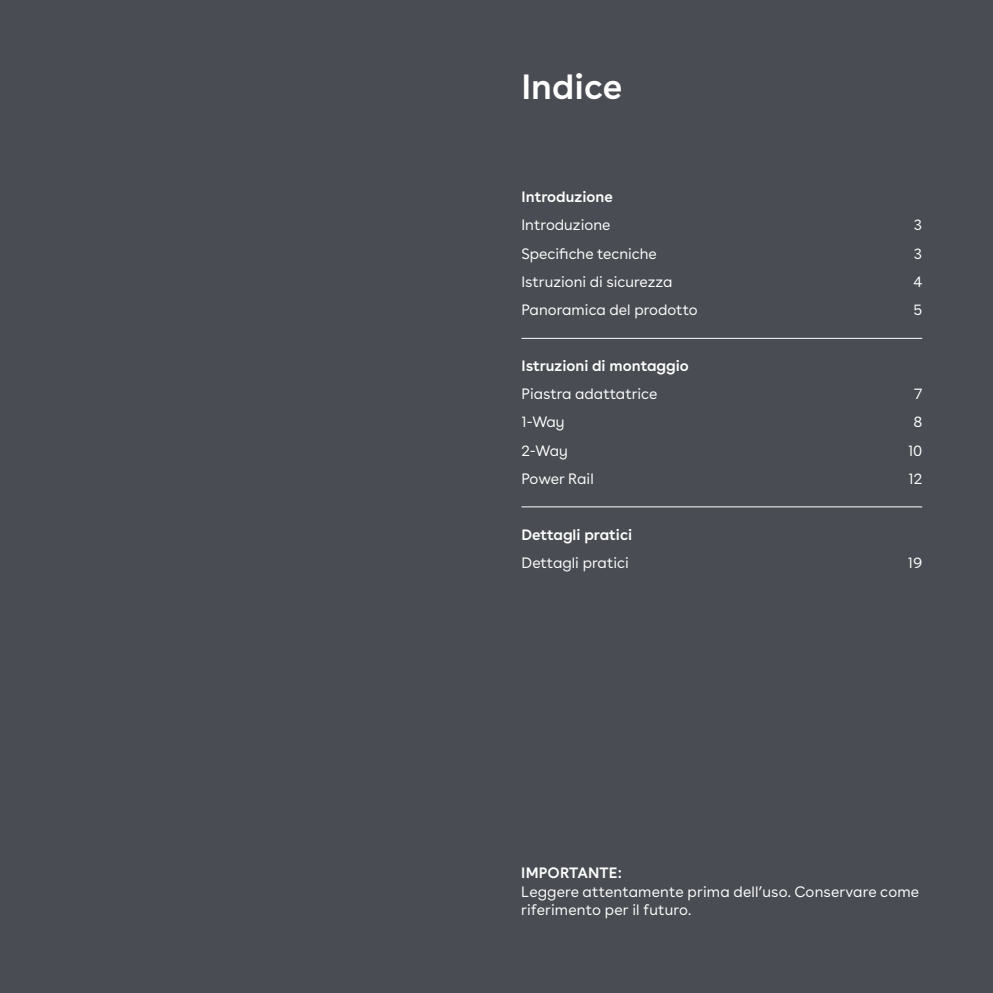
<style>
.page{position:relative;width:993px;height:993px;background:#fff}
.page>*{position:absolute;margin:0;border:0;box-sizing:border-box;transform-origin:0 0}
.t1{font:600 35px "Buenos Aires";color:#fff}
.t2{font:15px/28px "Buenos Aires";color:#fff}
.t3{font:600 15px "Buenos Aires";color:#fff}
</style>
<div class="page">
<div style="left:0;top:0;width:992px;height:992px;background:#494d53"></div>
<hr style="left:521px;top:338px;width:400px;height:1px;background:#fff">
<hr style="left:521px;top:506px;width:400px;height:1px;background:#fff">
<h1 class="t1" style="left:521px;top:57px;width:102px">Indice</h1>
<p class="t3" style="left:521px;top:184px;width:93px">Introduzione</p>
<p class="t2" style="left:521px;top:210px;width:178px">Introduzione<br>Specifiche tecniche<br>Istruzioni di sicurezza<br>Panoramica del prodotto</p>
<p class="t3" style="left:521px;top:353px;width:169px">Istruzioni di montaggio</p>
<p class="t2" style="left:521px;top:378px;width:137px">Piastra adattatrice<br>1-Way<br>2-Way<br>Power Rail</p>
<p class="t3" style="left:521px;top:522px;width:112px">Dettagli pratici</p>
<p class="t2" style="left:521px;top:547px;width:109px">Dettagli pratici</p>
<p class="t2" style="left:913px;top:210px;width:11px;text-align:justify">3<br>3<br>4<br>5</p>
<p class="t2" style="left:907px;top:378px;width:16px;text-align:center">7<br>8<br>10<br>12</p>
<p class="t2" style="left:907px;top:547px;width:16px">19</p>
<p class="t3" style="left:521px;top:859px;width:102px">IMPORTANTE:</p>
<p class="t2" style="left:521px;top:880px;width:399px;line-height:18.8px">Leggere attentamente prima dell’uso. Conservare come riferimento per il futuro.</p>
</div>
